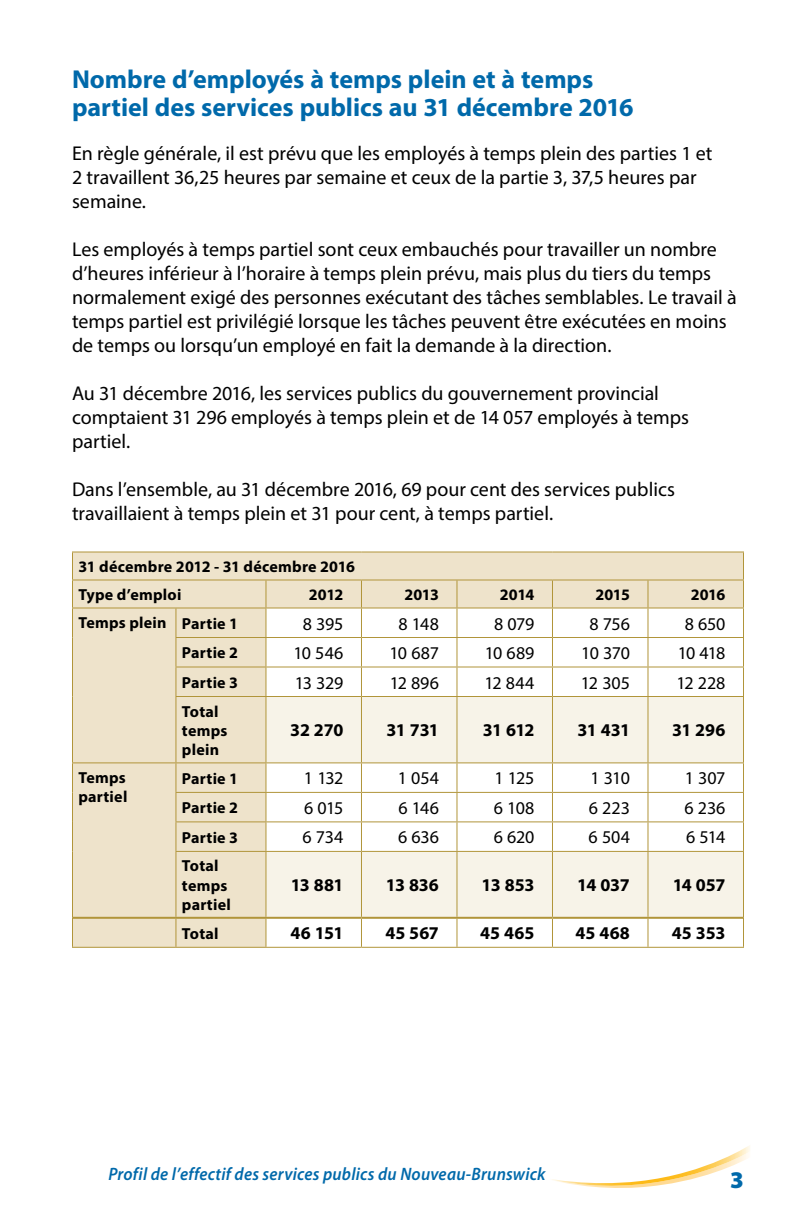
<style>
.page{position:relative;width:792px;height:1224px;background:#fff}
.page>*{position:absolute;margin:0;border:0;box-sizing:border-box;transform-origin:0 0}
.t1{font:700 26px/28px "Myriad Pro";color:#0069aa}
.t2{font:900 24px "Myriad Pro";color:#0069aa}
.t3{font:20px/24px "Myriad Pro";color:#000}
.t4{font:18px "Myriad Pro";letter-spacing:-.01em;color:#000}
.t5{font:700 18px "Myriad Pro";letter-spacing:-.01em;color:#000}
.t6{font:italic 600 18px "Myriad Pro";letter-spacing:.015em;color:#0069aa;scale:.94 1}
.t7{font:700 16px/19.2px "Myriad Pro";letter-spacing:.015em;color:#000}
</style>
<div class="page">
<svg style="left:552px;top:1145px;width:198px;height:43px"></svg>
<div style="left:73px;top:553px;width:192px;height:394px;background:#eee3cb"></div>
<hr style="left:175px;top:637px;width:91px;height:1px;background:#b1953a">
<hr style="left:175px;top:666px;width:91px;height:2px;background:#b1953a">
<hr style="left:175px;top:696px;width:91px;height:1px;background:#b1953a">
<hr style="left:176px;top:762px;width:90px;height:1px;background:#b1953a">
<hr style="left:175px;top:792px;width:91px;height:1px;background:#b1953a">
<hr style="left:175px;top:821px;width:91px;height:1px;background:#b1953a">
<hr style="left:175px;top:851px;width:91px;height:1px;background:#b1953a">
<hr style="left:266px;top:947px;width:95px;height:1px;background:#b1953a">
<hr style="left:361px;top:947px;width:96px;height:1px;background:#b1953a">
<hr style="left:457px;top:947px;width:95px;height:1px;background:#b1953a">
<hr style="left:552px;top:947px;width:96px;height:1px;background:#b1953a">
<hr style="left:648px;top:947px;width:96px;height:1px;background:#b1953a">
<svg style="left:72px;top:918px;width:1px;height:29px"></svg>
<hr style="left:72px;top:947px;width:104px;height:1px;background:#b1953a">
<svg style="left:175px;top:919px;width:1px;height:28px"></svg>
<hr style="left:176px;top:947px;width:90px;height:1px;background:#b1953a">
<hr style="left:176px;top:917px;width:90px;height:2px;background:#b1953a">
<hr style="left:72px;top:608px;width:1px;height:30px;background:#b1953a">
<svg style="left:72px;top:638px;width:1px;height:58px"></svg>
<svg style="left:175px;top:609px;width:1px;height:87px"></svg>
<hr style="left:72px;top:696px;width:1px;height:66px;background:#b1953a">
<hr style="left:175px;top:697px;width:1px;height:65px;background:#b1953a">
<hr style="left:72px;top:762px;width:104px;height:1px;background:#b1953a">
<svg style="left:72px;top:763px;width:1px;height:29px"></svg>
<hr style="left:72px;top:792px;width:1px;height:30px;background:#b1953a">
<svg style="left:72px;top:822px;width:1px;height:29px"></svg>
<svg style="left:175px;top:763px;width:1px;height:88px"></svg>
<hr style="left:72px;top:851px;width:1px;height:67px;background:#b1953a">
<hr style="left:175px;top:852px;width:1px;height:65px;background:#b1953a">
<hr style="left:73px;top:917px;width:103px;height:2px;background:#b1953a">
<hr style="left:72px;top:608px;width:104px;height:1px;background:#b1953a">
<hr style="left:176px;top:608px;width:90px;height:1px;background:#b1953a">
<hr style="left:72px;top:552px;width:104px;height:1px;background:#b1953a">
<svg style="left:72px;top:552px;width:1px;height:56px"></svg>
<hr style="left:176px;top:552px;width:90px;height:1px;background:#b1953a">
<svg style="left:265px;top:552px;width:479px;height:395px"></svg>
<hr style="left:72px;top:580px;width:104px;height:1px;background:#b1953a">
<hr style="left:176px;top:580px;width:90px;height:1px;background:#b1953a">
<hr style="left:266px;top:580px;width:95px;height:1px;background:#b1953a">
<hr style="left:361px;top:580px;width:96px;height:1px;background:#b1953a">
<hr style="left:457px;top:580px;width:95px;height:1px;background:#b1953a">
<hr style="left:552px;top:580px;width:96px;height:1px;background:#b1953a">
<hr style="left:648px;top:580px;width:96px;height:1px;background:#b1953a">
<h1 class="t1" style="left:72px;top:64px;width:563px">Nombre d’employés à temps plein et à temps partiel des services publics au 31 décembre 2016</h1>
<p class="t3" style="left:72px;top:140px;width:642px">En règle générale, il est prévu que les employés à temps plein des parties 1 et<br>2 travaillent 36,25 heures par semaine et ceux de la partie 3, 37,5 heures par semaine.</p>
<p class="t3" style="left:72px;top:236px;width:666px">Les employés à temps partiel sont ceux embauchés pour travailler un nombre d’heures inférieur à l’horaire à temps plein prévu, mais plus du tiers du temps normalement exigé des personnes exécutant des tâches semblables. Le travail à temps partiel est privilégié lorsque les tâches peuvent être exécutées en moins de temps ou lorsqu’un employé en fait la demande à la direction.</p>
<p class="t3" style="left:72px;top:380px;width:619px">Au 31 décembre 2016, les services publics du gouvernement provincial comptaient 31 296 employés à temps plein et de 14 057 employés à temps partiel.</p>
<p class="t3" style="left:72px;top:476px;width:605px">Dans l’ensemble, au 31 décembre 2016, 69 pour cent des services publics travaillaient à temps plein et 31 pour cent, à temps partiel.</p>
<p class="t7" style="left:78px;top:552px;width:278px;line-height:28px">31 décembre 2012 - 31 décembre 2016<br>Type d’emploi</p>
<p class="t7" style="left:309px;top:584px;width:36px">2012</p>
<p class="t7" style="left:404px;top:584px;width:36px">2013</p>
<p class="t7" style="left:500px;top:584px;width:36px">2014</p>
<p class="t7" style="left:595px;top:584px;width:36px">2015</p>
<p class="t7" style="left:691px;top:584px;width:36px">2016</p>
<p class="t7" style="left:78px;top:612px;width:161px">Temps plein Partie 1</p>
<p class="t4" style="left:303px;top:612px;width:42px">8 395</p>
<p class="t4" style="left:398px;top:612px;width:42px">8 148</p>
<p class="t4" style="left:494px;top:612px;width:42px">8 079</p>
<p class="t4" style="left:589px;top:612px;width:42px">8 756</p>
<p class="t4" style="left:685px;top:612px;width:42px">8 650</p>
<p class="t7" style="left:182px;top:643px;width:58px">Partie 2</p>
<p class="t4" style="left:293px;top:642px;width:52px">10 546</p>
<p class="t4" style="left:389px;top:642px;width:51px">10 687</p>
<p class="t4" style="left:485px;top:642px;width:51px">10 689</p>
<p class="t4" style="left:581px;top:642px;width:50px">10 370</p>
<p class="t4" style="left:678px;top:642px;width:49px">10 418</p>
<p class="t7" style="left:182px;top:672px;width:58px">Partie 3</p>
<p class="t4" style="left:295px;top:671px;width:50px">13 329</p>
<p class="t4" style="left:390px;top:671px;width:51px">12 896</p>
<p class="t4" style="left:484px;top:671px;width:52px">12 844</p>
<p class="t4" style="left:581px;top:671px;width:51px">12 305</p>
<p class="t4" style="left:676px;top:671px;width:51px">12 228</p>
<p class="t7" style="left:182px;top:701px;width:47px">Total temps plein</p>
<p class="t5" style="left:290px;top:719px;width:55px">32 270</p>
<p class="t5" style="left:387px;top:719px;width:54px">31 731</p>
<p class="t5" style="left:483px;top:719px;width:53px">31 612</p>
<p class="t5" style="left:577px;top:719px;width:54px">31 431</p>
<p class="t5" style="left:672px;top:719px;width:55px">31 296</p>
<p class="t7" style="left:78px;top:767px;width:50px">Temps partiel</p>
<p class="t7" style="left:182px;top:768px;width:58px">Partie 1</p>
<p class="t4" style="left:304px;top:767px;width:41px">1 132</p>
<p class="t4" style="left:398px;top:767px;width:43px">1 054</p>
<p class="t4" style="left:495px;top:767px;width:41px">1 125</p>
<p class="t4" style="left:591px;top:767px;width:41px">1 310</p>
<p class="t4" style="left:685px;top:767px;width:42px">1 307</p>
<p class="t7" style="left:182px;top:798px;width:58px">Partie 2</p>
<p class="t4" style="left:304px;top:797px;width:41px">6 015</p>
<p class="t4" style="left:398px;top:797px;width:42px">6 146</p>
<p class="t4" style="left:494px;top:797px;width:42px">6 108</p>
<p class="t4" style="left:589px;top:797px;width:43px">6 223</p>
<p class="t4" style="left:684px;top:797px;width:43px">6 236</p>
<p class="t7" style="left:182px;top:827px;width:58px">Partie 3</p>
<p class="t4" style="left:302px;top:826px;width:43px">6 734</p>
<p class="t4" style="left:398px;top:826px;width:42px">6 636</p>
<p class="t4" style="left:494px;top:826px;width:42px">6 620</p>
<p class="t4" style="left:589px;top:826px;width:43px">6 504</p>
<p class="t4" style="left:686px;top:826px;width:41px">6 514</p>
<p class="t7" style="left:182px;top:856px;width:50px">Total temps partiel</p>
<p class="t5" style="left:291px;top:874px;width:54px">13 881</p>
<p class="t5" style="left:386px;top:874px;width:55px">13 836</p>
<p class="t5" style="left:482px;top:874px;width:54px">13 853</p>
<p class="t5" style="left:577px;top:874px;width:54px">14 037</p>
<p class="t5" style="left:673px;top:874px;width:54px">14 057</p>
<p class="t7" style="left:182px;top:923px;width:38px">Total</p>
<p class="t5" style="left:291px;top:921px;width:54px">46 151</p>
<p class="t5" style="left:385px;top:921px;width:55px">45 567</p>
<p class="t5" style="left:480px;top:921px;width:56px">45 465</p>
<p class="t5" style="left:575px;top:921px;width:56px">45 468</p>
<p class="t5" style="left:672px;top:921px;width:55px">45 353</p>
<p class="t6" style="left:108px;top:1163px;width:467px">Profil de l’effectif des services publics du Nouveau-Brunswick</p>
<p class="t2" style="left:730px;top:1164px;width:15px">3</p>
</div>
